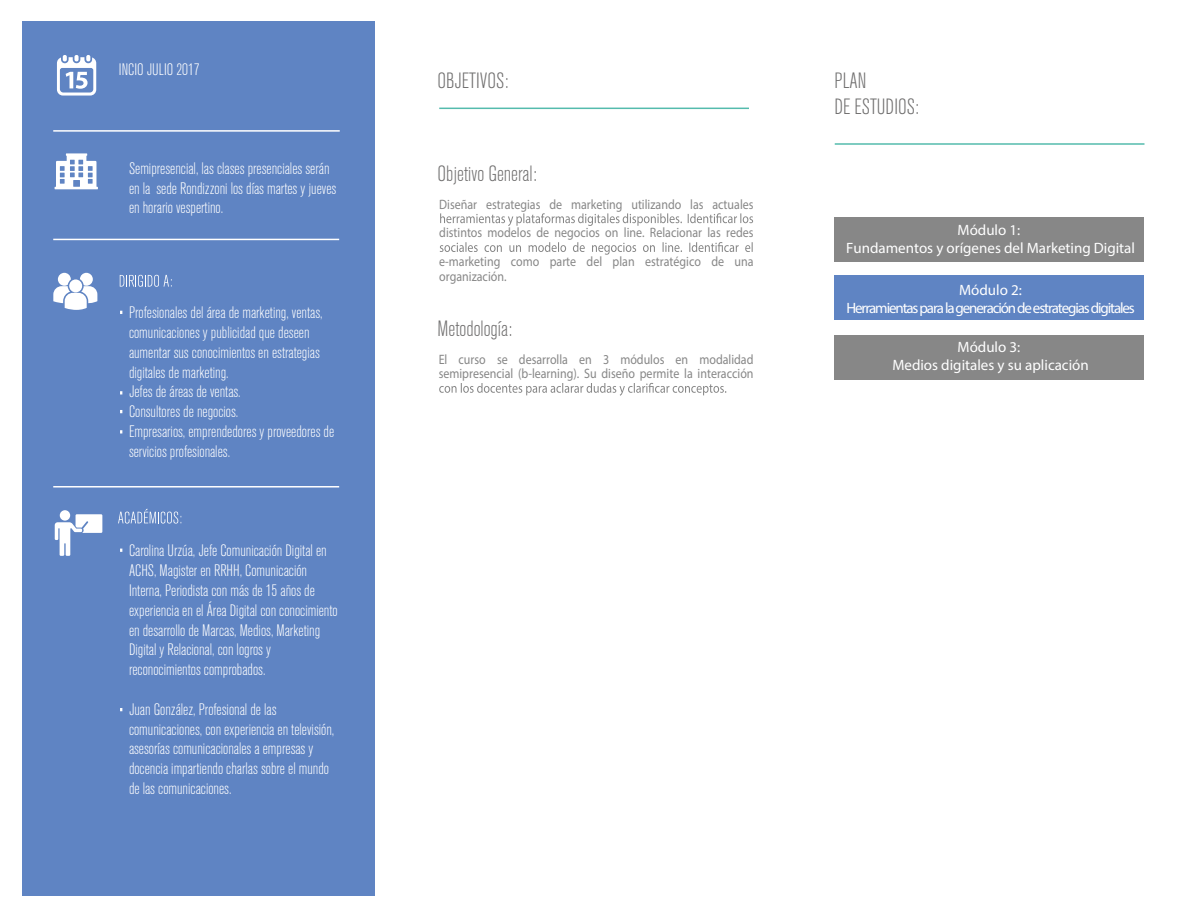
<style>
.page{position:relative;width:1188px;height:918px;background:#fff}
.page>*{position:absolute;margin:0;border:0;box-sizing:border-box;transform-origin:0 0}
.t1{font:300 condensed 21.9px/26.2px "Akzidenz Grotesk BQ";color:#706f6f}
.t2{font:300 condensed 16.5px/19.8px "Akzidenz Grotesk BQ";color:#fff}
.t3{font:15px/18px "Myriad Pro";color:#fff;text-align:center}
.t4{font:15px/18px "Myriad Pro";letter-spacing:-.075em;color:#fff;text-align:center}
.t5{font:13.65px/28.8px "Myriad Pro";color:#878787;text-align:justify;scale:.88 1}
</style>
<div class="page">
<div style="left:22px;top:21px;width:352px;height:875px;background:#5f84c3"></div>
<hr style="left:53px;top:130px;width:287px;height:2px;background:#fff">
<svg style="left:57px;top:55px;width:39px;height:41px"></svg>
<hr style="left:53px;top:239px;width:286px;height:1px;background:#fff">
<svg style="left:120px;top:275px;width:52px;height:12px"></svg>
<hr style="left:53px;top:486px;width:286px;height:2px;background:#fff">
<div style="left:60px;top:510px;width:10px;height:11px;background:#fff;border-radius:50%"></div>
<svg style="left:55px;top:514px;width:47px;height:42px"></svg>
<svg style="left:118px;top:509px;width:64px;height:15px"></svg>
<svg style="left:55px;top:153px;width:43px;height:36px"></svg>
<svg style="left:53px;top:273px;width:44px;height:37px"></svg>
<hr style="left:835px;top:143px;width:309px;height:2px;background:#54bbad">
<div style="left:834px;top:217px;width:310px;height:44px;background:#878787"></div>
<div style="left:834px;top:276px;width:310px;height:44px;background:#5f84c3"></div>
<div style="left:834px;top:335px;width:310px;height:44px;background:#878787"></div>
<hr style="left:439px;top:108px;width:310px;height:1px;background:#54bbad">
<svg style="left:440px;top:213px;width:313px;height:13px"></svg>
<svg style="left:440px;top:242px;width:313px;height:13px"></svg>
<svg style="left:439px;top:383px;width:287px;height:13px"></svg>
<p class="t2" style="left:119px;top:60px;width:82px">INCIO JULIO 2017</p>
<p class="t2" style="left:129px;top:159px;width:209px">Semipresencial, las clases presenciales serán en la sede Rondizzoni los días martes y jueves en horario vespertino.</p>
<p class="t2" style="left:129px;top:303px;width:207px">Profesionales del área de marketing, ventas, comunicaciones y publicidad que deseen aumentar sus conocimientos en estrategias digitales de marketing.<br>Jefes de áreas de ventas.<br>Consultores de negocios.<br>Empresarios, emprendedores y proveedores de servicios profesionales.</p>
<p class="t2" style="left:129px;top:541px;width:210px">Carolina Urzúa, Jefe Comunicación Digital en ACHS, Magister en RRHH, Comunicación Interna, Periodista con más de 15 años de experiencia en el Área Digital con conocimiento en desarrollo de Marcas, Medios, Marketing Digital y Relacional, con logros y reconocimientos comprobados.</p>
<p class="t2" style="left:129px;top:700px;width:207px">Juan González, Profesional de las comunicaciones, con experiencia en televisión, asesorías comunicacionales a empresas y docencia impartiendo charlas sobre el mundo de las comunicaciones.</p>
<h1 class="t1" style="left:438px;top:68px;width:72px">OBJETIVOS:</h1>
<h1 class="t1" style="left:438px;top:161px;width:101px">Objetivo General:</h1>
<p class="t5" style="left:439px;top:189px;width:359px">Diseñar estrategias de marketing utilizando las actuales distintos modelos de negocios on line. Relacionar las redes e-marketing como parte del plan estratégico de una</p>
<p class="t5" style="left:439px;top:261px;width:78px">organización.</p>
<h1 class="t1" style="left:438px;top:316px;width:76px">Metodología:</h1>
<p class="t5" style="left:439px;top:352px;width:359px;line-height:14.4px">El curso se desarrolla en 3 módulos en modalidad semipresencial (b-learning). Su diseño permite la interacción</p>
<h1 class="t1" style="left:834px;top:68px;width:86px">PLAN<br>DE ESTUDIOS:</h1>
<p class="t3" style="left:846px;top:220px;width:290px">Módulo 1:<br>Fundamentos y orígenes del Marketing Digital</p>
<p class="t4" style="left:847px;top:280px;width:290px">Módulo 2:<br>Herramientas parala generaciónde estrategiasdigitales</p>
<p class="t3" style="left:892px;top:337px;width:198px">Módulo 3:<br>Medios digitales y su aplicación</p>
</div>
